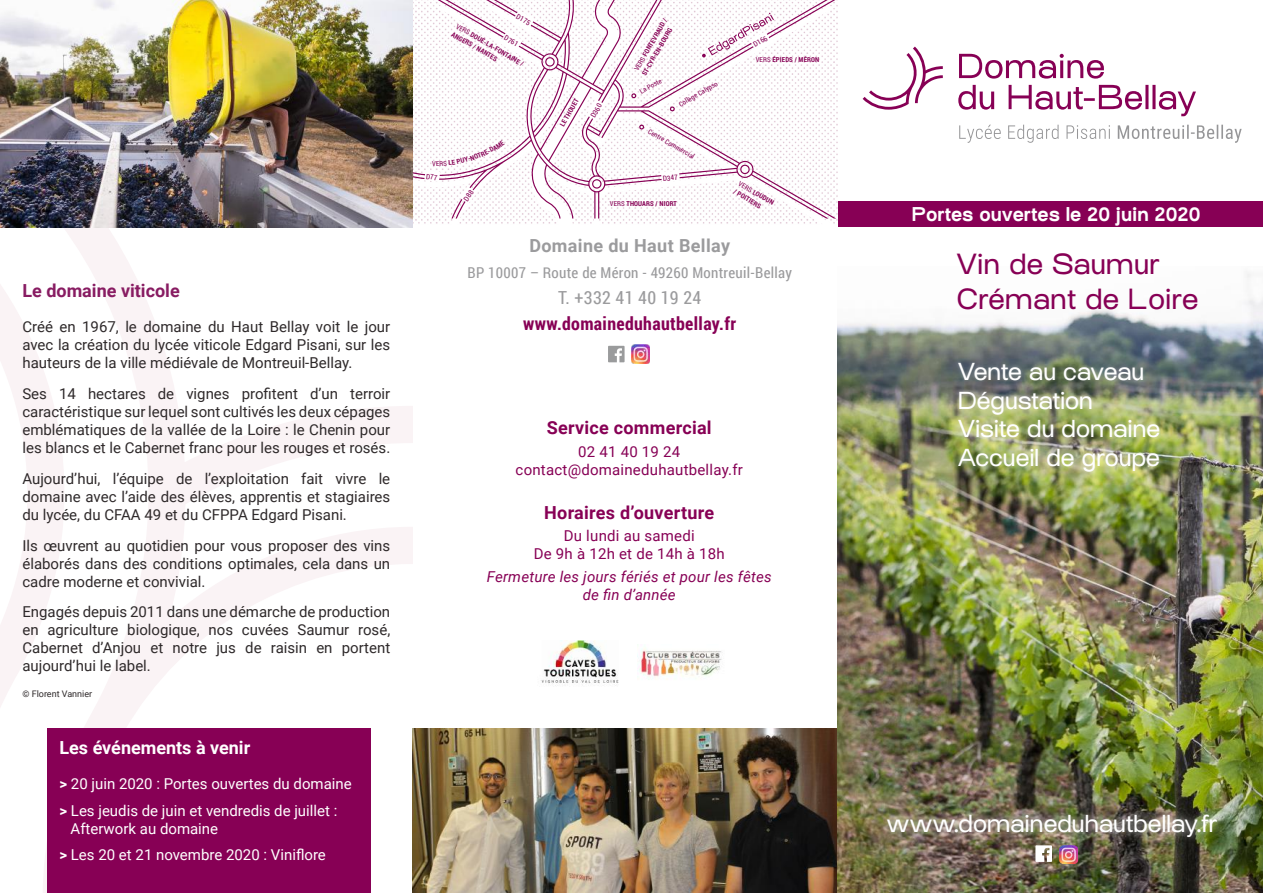
<style>
.page{position:relative;width:1263px;height:893px;background:#fff}
.page>*{position:absolute;margin:0;border:0;box-sizing:border-box;transform-origin:0 0}
.t1{font:28.5px/34.2px "Osmose";letter-spacing:.01em;color:#870055}
.t2{font:24px/28.8px "Osmose";color:#fff}
.t3{font:700 19.5px "Osmose";color:#fff}
.t4{font:700 18px "Roboto";letter-spacing:.015em;color:#870055}
.t5{font:700 18px "Roboto Condensed";letter-spacing:.02em;color:#870055}
.t6{font:700 18px "Roboto";color:#fff}
.t7{font:700 18px "Roboto";letter-spacing:.02em;color:#9b9b9d}
.t8{font:700 18px "Roboto";color:#881c62}
.t9{font:18px "Roboto Condensed";letter-spacing:.02em;color:#9b9b9d}
.t10{font:15px/18px "Roboto";color:#2e292a;text-align:justify}
.t11{font:15px/26.5px "Roboto";color:#fff}
.t12{font:15px/18px "Roboto";letter-spacing:.015em;color:#870055;text-align:center}
.t13{font:italic 15px/18px "Roboto";letter-spacing:.015em;color:#870055;text-align:center}
.t14{font:15px "Roboto Condensed";letter-spacing:.02em;color:#9b9b9d}
.t15{font:9px "Roboto";color:#2e292a}
.t16{font:7.2px "Roboto Condensed";color:#870055}
.t17{font:700 6.75px/9px "Roboto Condensed";letter-spacing:.02em;color:#870055}
.t18{font:6.75px "Roboto Condensed";color:#870055}
.s1{font-weight:700}
.s2{font-weight:400}
</style>
<div class="page">
<img style="left:413px;top:0;width:425px;height:224px">
<svg style="left:412px;top:0;width:425px;height:218px"></svg>
<svg style="left:669px;top:105px;width:6px;height:7px"></svg>
<svg style="left:638px;top:123px;width:7px;height:8px"></svg>
<svg style="left:631px;top:93px;width:5px;height:5px"></svg>
<svg style="left:502px;top:10px;width:32px;height:39px"></svg>
<svg style="left:661px;top:171px;width:19px;height:11px"></svg>
<svg style="left:702px;top:13px;width:72px;height:44px"></svg>
<svg style="left:586px;top:99px;width:18px;height:21px"></svg>
<svg style="left:0;top:145px;width:413px;height:748px"></svg>
<div style="left:47px;top:728px;width:324px;height:165px;background:#870055"></div>
<img style="left:412px;top:728px;width:425px;height:165px">
<img style="left:0;top:0;width:412px;height:227px">
<img style="left:837px;top:273px;width:426px;height:620px">
<div style="left:838px;top:201px;width:425px;height:26px;background:#870055"></div>
<img style="left:541px;top:640px;width:78px;height:46px">
<img style="left:639px;top:648px;width:83px;height:32px">
<svg style="left:863px;top:47px;width:80px;height:63px"></svg>
<svg style="left:959px;top:125px;width:282px;height:18px"></svg>
<svg style="left:958px;top:54px;width:238px;height:62px"></svg>
<svg style="left:1035px;top:846px;width:17px;height:16px"></svg>
<div style="left:879px;top:805px;width:346px;height:41px;background:#fff;opacity:.75"></div>
<img style="left:1059px;top:845px;width:18px;height:18px">
<svg style="left:608px;top:346px;width:16px;height:16px"></svg>
<img style="left:631px;top:345px;width:18px;height:18px">
<div style="left:955px;top:359px;width:208px;height:116px;background:#fff;opacity:.25"></div>
<svg style="left:424px;top:140px;width:81px;height:63px"></svg>
<p class="t8" style="left:22px;top:278px;width:159px">Le domaine viticole</p>
<p class="t10" style="left:22px;top:317px;width:369px">Créé en 1967, le domaine du Haut Bellay voit le jour avec la création du lycée viticole Edgard Pisani, sur les hauteurs de la ville médiévale de Montreuil-Bellay.</p>
<p class="t10" style="left:22px;top:384px;width:369px">Ses 14 hectares de vignes profitent d’un terroir caractéristique sur lequel sont cultivés les deux cépages emblématiques de la vallée de la Loire : le Chenin pour les blancs et le Cabernet franc pour les rouges et rosés.</p>
<p class="t10" style="left:22px;top:469px;width:369px">Aujourd’hui, l’équipe de l’exploitation fait vivre le domaine avec l’aide des élèves, apprentis et stagiaires du lycée, du CFAA 49 et du CFPPA Edgard Pisani.</p>
<p class="t10" style="left:22px;top:536px;width:369px">Ils œuvrent au quotidien pour vous proposer des vins élaborés dans des conditions optimales, cela dans un cadre moderne et convivial.</p>
<p class="t10" style="left:22px;top:602px;width:369px">Engagés depuis 2011 dans une démarche de production en agriculture biologique, nos cuvées Saumur rosé, Cabernet d’Anjou et notre jus de raisin en portent aujourd’hui le label.</p>
<p class="t15" style="left:22px;top:688px;width:71px">© Florent Vannier</p>
<p class="t6" style="left:59px;top:735px;width:192px">Les événements à venir</p>
<p class="t11" style="left:59px;top:770px;width:294px"><span class="s1">&gt;</span> 20 juin 2020 : Portes ouvertes du domaine <span class="s1">&gt;</span> Les jeudis de juin et vendredis de juillet :</p>
<p class="t11" style="left:59px;top:815px;width:268px;text-indent:11px">Afterwork au domaine<br><span class="s1">&gt;</span> Les 20 et 21 novembre 2020 : Viniflore</p>
<p class="t18" style="left:432px;top:159px;width:5px">V</p>
<p class="t16" style="left:519px;top:12px;width:17px;rotate:30deg">D175</p>
<p class="t17" style="left:459px;top:22px;width:78px;rotate:30deg"><span class="s2">VERS</span> DOUÉ-LA-FONTAINE /<br>ANGERS / NANTES</p>
<p class="t16" style="left:507px;top:33px;width:17px;rotate:30deg">D761</p>
<p class="t17" style="left:632px;top:68px;width:60px;rotate:-60deg"><span class="s2">VERS</span> FONTEVRAUD /<br>ST-CYR-EN-BOURG</p>
<p class="t16" style="left:751px;top:41px;width:17px;rotate:-30deg">D166</p>
<p class="t17" style="left:756px;top:55px;width:65px"><span class="s2">VERS</span> ÉPIEDS / MÉRON</p>
<p class="t17" style="left:557px;top:124px;width:33px;rotate:-60deg">LE THOUET</p>
<p class="t16" style="left:588px;top:115px;width:17px;rotate:-60deg">D360</p>
<p class="t18" style="left:638px;top:88px;width:25px;rotate:-30deg">La Poste</p>
<p class="t18" style="left:677px;top:101px;width:45px;rotate:-30deg">Collège Calypso</p>
<p class="t18" style="left:651px;top:127px;width:54px;rotate:30deg">Centre Commercial</p>
<p class="t16" style="left:662px;top:173px;width:17px;rotate:-5deg">D347</p>
<p class="t17" style="left:610px;top:199px;width:68px"><span class="s2">VERS</span> THOUARS / NIORT</p>
<p class="t17" style="left:741px;top:179px;width:41px;rotate:30deg"><span class="s2">VERS</span> LOUDUN / POITIERS</p>
<p class="t7" style="left:529px;top:233px;width:202px">Domaine du Haut Bellay</p>
<p class="t14" style="left:468px;top:263px;width:326px">BP 10007 – Route de Méron - 49260 Montreuil-Bellay</p>
<p class="t9" style="left:558px;top:285px;width:145px">T. +332 41 40 19 24</p>
<p class="t5" style="left:523px;top:311px;width:214px">www.domaineduhautbellay.fr</p>
<p class="t4" style="left:547px;top:415px;width:166px">Service commercial</p>
<p class="t12" style="left:516px;top:442px;width:229px">02 41 40 19 24 contact@domaineduhautbellay.fr</p>
<p class="t4" style="left:544px;top:500px;width:171px">Horaires d’ouverture</p>
<p class="t12" style="left:534px;top:526px;width:193px">Du lundi au samedi<br>De 9h à 12h et de 14h à 18h</p>
<p class="t13" style="left:487px;top:567px;width:286px">Fermeture les jours fériés et pour les fêtes de fin d’année</p>
<h3 class="t3" style="left:912px;top:203px;width:290px">Portes ouvertes le 20 juin 2020</h3>
<h1 class="t1" style="left:957px;top:251px;width:243px">Vin de Saumur<br>Crémant de Loire</h1>
<h2 class="t2" style="left:958px;top:360px;width:204px">Vente au caveau<br>Dégustation<br>Visite du domaine<br>Accueil de groupe</h2>
<h2 class="t2" style="left:887px;top:812px;width:333px">www.domaineduhautbellay.fr</h2>
</div>
